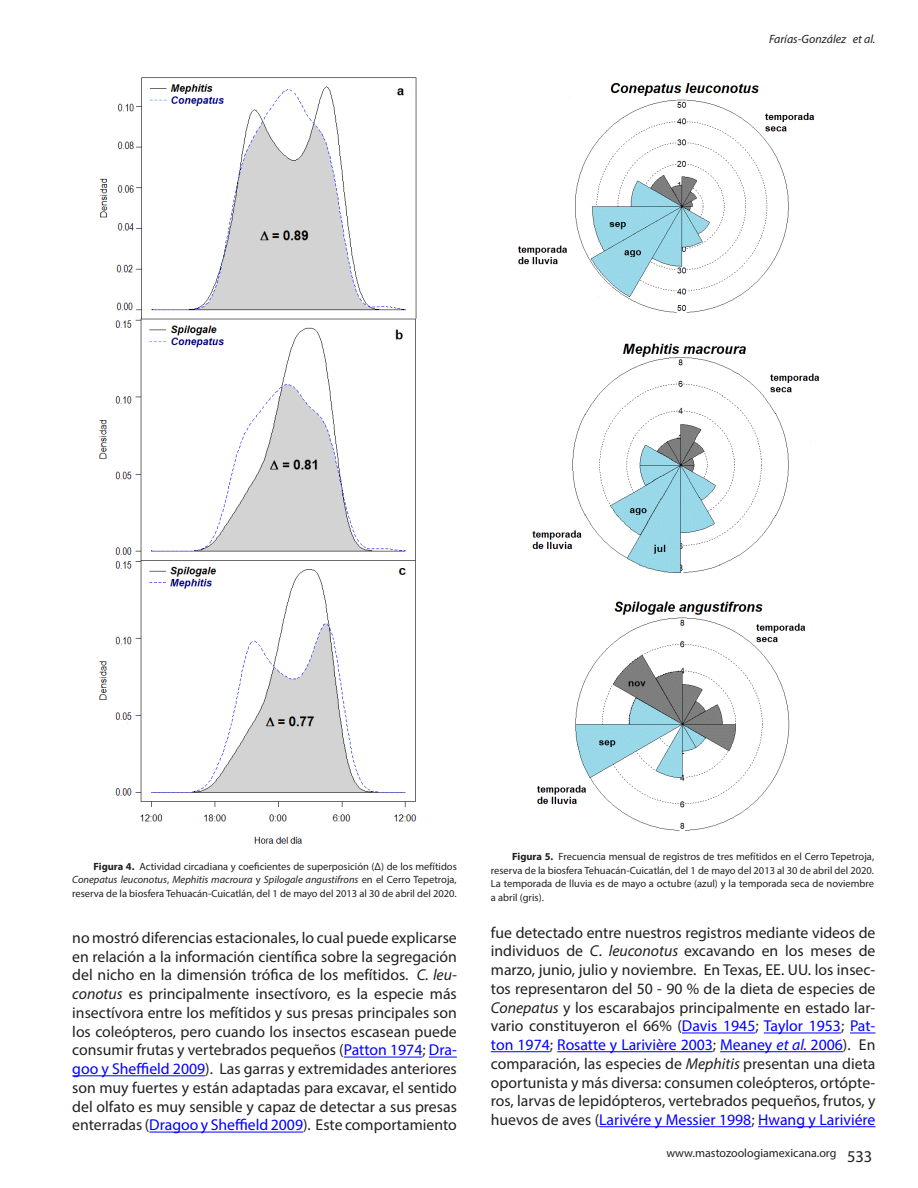
<style>
.page{position:relative;width:918px;height:1188px;background:#fff}
.page>*{position:absolute;margin:0;border:0;box-sizing:border-box;transform-origin:0 0}
.t1{font:15.75px/18.8px "Myriad Pro";color:#231f20;text-align:justify}
.t2{font:12px "Myriad Pro";color:#231f20}
.t3{font:italic 12px "Myriad Pro";color:#231f20}
.t4{font:10.5px/13.5px "Myriad Pro";color:#231f20;text-align:justify}
.s1{font-weight:700}
.s2{font-style:italic}
.s3{color:#00f}
.s4{font-style:italic;color:#00f}
.s5{font-size:16.5px}
</style>
<div class="page">
<hr style="left:344px;top:1057px;width:78px;height:1px;background:#00f">
<svg style="left:429px;top:1057px;width:28px;height:1px"></svg>
<hr style="left:72px;top:1075px;width:133px;height:1px;background:#00f">
<hr style="left:149px;top:1132px;width:154px;height:1px;background:#00f">
<hr style="left:682px;top:1033px;width:73px;height:1px;background:#00f">
<hr style="left:764px;top:1033px;width:77px;height:1px;background:#00f">
<svg style="left:850px;top:1033px;width:25px;height:1px"></svg>
<hr style="left:491px;top:1051px;width:59px;height:1px;background:#00f">
<hr style="left:557px;top:1051px;width:156px;height:1px;background:#00f">
<hr style="left:720px;top:1051px;width:123px;height:1px;background:#00f">
<hr style="left:599px;top:1126px;width:152px;height:1px;background:#00f">
<hr style="left:758px;top:1126px;width:117px;height:1px;background:#00f">
<img style="left:99px;top:77px;width:318px;height:767px">
<img style="left:517px;top:82px;width:303px;height:749px">
<p class="t3" style="left:769px;top:32px;width:108px">Farías-González et al.</p>
<p class="t4" style="left:72px;top:860px;width:386px;text-indent:21px"><span class="s1">Figura 4.</span> Actividad circadiana y coeficientes de superposición (∆) de los mefítidos <span class="s2">Conepatus leuconotus</span>, <span class="s2">Mephitis macroura</span> y <span class="s2">Spilogale angustifrons</span> en el Cerro Tepetroja, reserva de la biosfera Tehuacán-Cuicatlán, del 1 de mayo del 2013 al 30 de abril del 2020.</p>
<p class="t4" style="left:491px;top:850px;width:385px;text-indent:21px"><span class="s1">Figura 5.</span> Frecuencia mensual de registros de tres mefítidos en el Cerro Tepetroja, reserva de la biosfera Tehuacán-Cuicatlán, del 1 de mayo del 2013 al 30 de abril del 2020.<br>La temporada de lluvia es de mayo a octubre (azul) y la temporada seca de noviembre a abril (gris).</p>
<p class="t1" style="left:72px;top:928px;width:386px">no mostró diferencias estacionales, lo cual puede explicarse en relación a la información científica sobre la segregación del nicho en la dimensión trófica de los mefítidos. <span class="s2">C. leu&shy;conotus</span> es principalmente insectívoro, es la especie más insectívora entre los mefítidos y sus presas principales son los coleópteros, pero cuando los insectos escasean puede consumir frutas y vertebrados pequeños (<span class="s3">Patton 1974</span>; <span class="s3">Dra&shy;goo y Sheffield 2009</span>). Las garras y extremidades anteriores son muy fuertes y están adaptadas para excavar, el sentido del olfato es muy sensible y capaz de detectar a sus presas enterradas (<span class="s3">Dragoo y Sheffield 2009</span>). Este comportamiento</p>
<p class="t1" style="left:491px;top:923px;width:386px">fue detectado entre nuestros registros mediante videos de individuos de <span class="s2">C</span>. <span class="s2">leuconotus</span> excavando en los meses de marzo, junio, julio y noviembre. En Texas, EE. UU. los insec&shy;tos representaron del 50 - 90 % de la dieta de especies de <span class="s2">Conepatus</span> y los escarabajos principalmente en estado lar&shy;vario constituyeron el 66% (<span class="s3">Davis 1945</span>; <span class="s3">Taylor 1953</span>; <span class="s3">Pat&shy;ton 1974</span>; <span class="s3">Rosatte y Larivière 2003</span>; <span class="s3">Meaney</span> <span class="s4">et al.</span> <span class="s3">2006</span>). En comparación, las especies de <span class="s2">Mephitis</span> presentan una dieta oportunista y más diversa: consumen coleópteros, ortópte&shy;ros, larvas de lepidópteros, vertebrados pequeños, frutos, y huevos de aves (<span class="s3">Larivére y Messier 1998</span>; <span class="s3">Hwang y Lariviére</span></p>
<p class="t2" style="left:666px;top:1146px;width:208px">www.mastozoologiamexicana.org <span class="s5">533</span></p>
</div>
